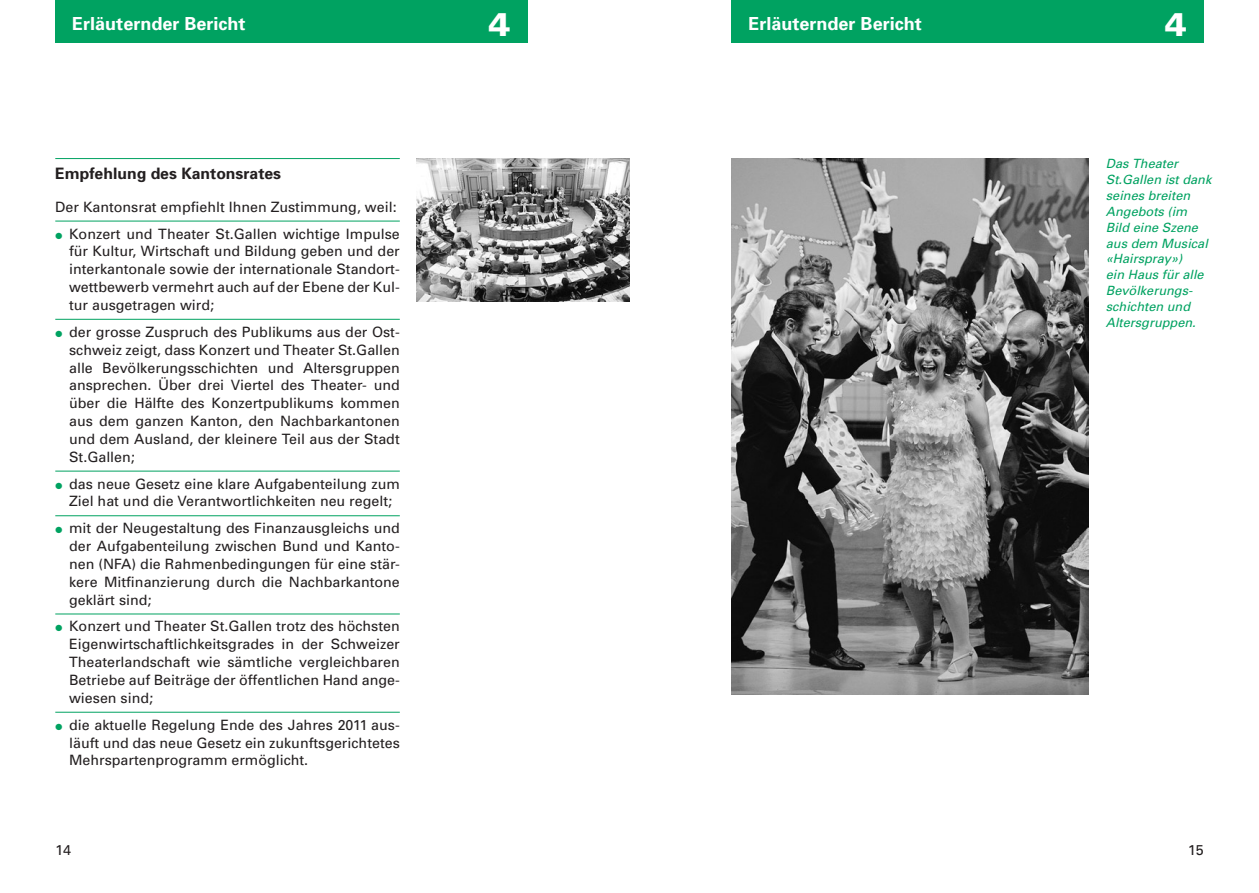
<style>
.page{position:relative;width:1259px;height:893px;background:#fff}
.page>*{position:absolute;margin:0;border:0;box-sizing:border-box;transform-origin:0 0}
.t1{font:900 33px "Univers";color:#fff}
.t2{font:700 18px "Univers";color:#fff}
.t3{font:700 15.75px "Univers";color:#231f20}
.t4{font:14.25px/17.9px "Univers";color:#231f20;text-align:justify}
.t5{font:italic 12.75px/15.9px "Univers";color:#00a261}
.s1{font-family:"European Pi Three";font-size:9px;color:#00a261}
</style>
<div class="page">
<div style="left:55px;top:0;width:472px;height:43px;background:#00a261"></div>
<div style="left:731px;top:0;width:472px;height:43px;background:#00a261"></div>
<img style="left:731px;top:158px;width:358px;height:536px">
<hr style="left:55px;top:158px;width:345px;height:1px;background:#00a261">
<hr style="left:55px;top:221px;width:345px;height:1px;background:#00a261">
<hr style="left:55px;top:319px;width:345px;height:1px;background:#00a261">
<hr style="left:55px;top:471px;width:345px;height:1px;background:#00a261">
<hr style="left:55px;top:515px;width:345px;height:1px;background:#00a261">
<hr style="left:55px;top:614px;width:345px;height:1px;background:#00a261">
<hr style="left:55px;top:712px;width:345px;height:1px;background:#00a261">
<img style="left:417px;top:158px;width:212px;height:143px">
<p class="t2" style="left:72px;top:13px;width:175px">Erläuternder Bericht</p>
<p class="t3" style="left:55px;top:164px;width:227px">Empfehlung des Kantonsrates</p>
<p class="t4" style="left:55px;top:193px;width:346px;line-height:26.8px">Der Kantonsrat empfiehlt Ihnen Zustimmung, weil:<br><span class="s1">P</span> Konzert und Theater St.Gallen wichtige Impulse</p>
<p class="t4" style="left:69px;top:243px;width:332px">für Kultur, Wirtschaft und Bildung geben und der interkantonale sowie der internationale Standort&shy;wettbewerb vermehrt auch auf der Ebene der Kul&shy;tur ausgetragen wird;</p>
<p class="t4" style="left:69px;top:323px;width:332px;text-indent:-14px"><span class="s1">P</span> der grosse Zuspruch des Publikums aus der Ost&shy;schweiz zeigt, dass Konzert und Theater St.Gallen alle Bevölkerungsschichten und Altersgruppen ansprechen. Über drei Viertel des Theater- und über die Hälfte des Konzertpublikums kommen aus dem ganzen Kanton, den Nachbarkantonen und dem Ausland, der kleinere Teil aus der Stadt St.Gallen;</p>
<p class="t4" style="left:55px;top:475px;width:346px;text-align:center"><span class="s1">P</span> das neue Gesetz eine klare Aufgabenteilung zum<br>Ziel hat und die Verantwortlichkeiten neu regelt;</p>
<p class="t4" style="left:69px;top:519px;width:332px;text-indent:-14px"><span class="s1">P</span> mit der Neugestaltung des Finanzausgleichs und der Aufgabenteilung zwischen Bund und Kanto&shy;nen (NFA) die Rahmenbedingungen für eine stär&shy;kere Mitfinanzierung durch die Nachbarkantone geklärt sind;</p>
<p class="t4" style="left:69px;top:618px;width:332px;text-indent:-14px"><span class="s1">P</span> Konzert und Theater St.Gallen trotz des höchsten Eigenwirtschaftlichkeitsgrades in der Schweizer Theaterlandschaft wie sämtliche vergleichbaren Betriebe auf Beiträge der öffentlichen Hand ange&shy;wiesen sind;</p>
<p class="t4" style="left:69px;top:716px;width:332px;text-indent:-14px"><span class="s1">P</span> die aktuelle Regelung Ende des Jahres 2011 aus&shy;läuft und das neue Gesetz ein zukunftsgerichtetes Mehrspartenprogramm ermöglicht.</p>
<p class="t4" style="left:55px;top:841px;width:17px">14</p>
<h1 class="t1" style="left:488px;top:3px;width:24px">4</h1>
<h1 class="t1" style="left:1164px;top:3px;width:24px">4</h1>
<p class="t2" style="left:748px;top:13px;width:175px">Erläuternder Bericht</p>
<p class="t5" style="left:1106px;top:155px;width:107px">Das Theater<br>St.Gallen ist dank seines breiten<br>Angebots (im<br>Bild eine Szene aus dem Musical «Hairspray»)<br>ein Haus für alle<br>Bevölkerungs&shy;schichten und<br>Altersgruppen.</p>
<p class="t4" style="left:1187px;top:841px;width:17px">15</p>
</div>
